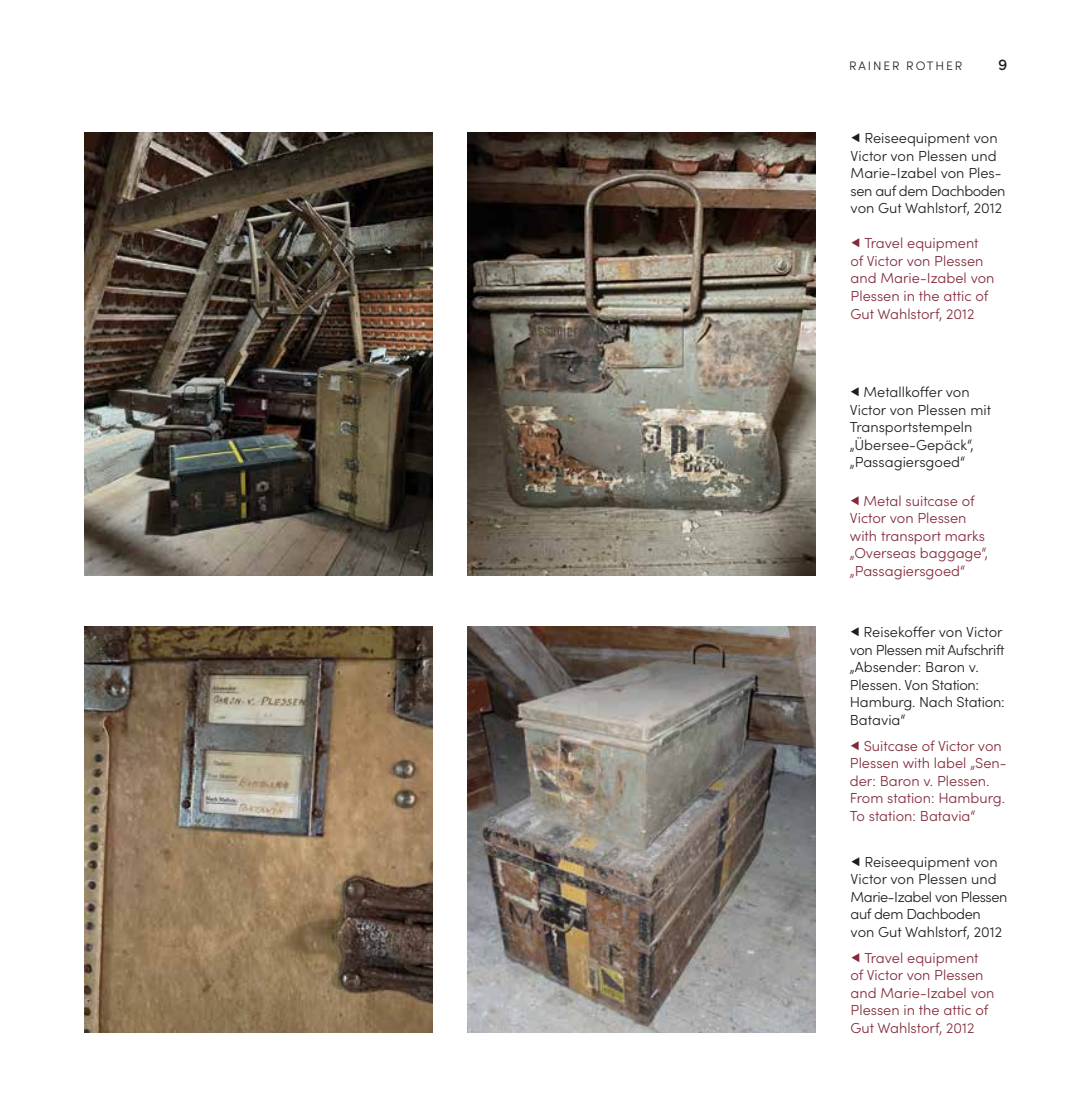
<style>
.page{position:relative;width:1067px;height:1117px;background:#fff}
.page>*{position:absolute;margin:0;border:0;box-sizing:border-box;transform-origin:0 0}
.t1{font:500 15.75px "Sofia Pro";color:#1d1d1b}
.t2{font:300 14.53px/17.5px "Sofia Pro";color:#1d1d1b}
.t3{font:300 14.53px/17.5px "Sofia Pro";color:#822a3a}
.t4{font:300 12.25px "Sofia Pro";letter-spacing:.15em;color:#1d1d1b}
.s1{font-weight:500}
</style>
<div class="page">
<img style="left:84px;top:132px;width:349px;height:443px">
<img style="left:467px;top:626px;width:349px;height:406px">
<img style="left:84px;top:626px;width:349px;height:406px">
<img style="left:467px;top:132px;width:349px;height:443px">
<p class="t4" style="left:849px;top:56px;width:114px">RAINER ROTHER</p>
<p class="t1" style="left:998px;top:53px;width:11px">9</p>
<p class="t2" style="left:850px;top:129px;width:156px"><span class="s1">◀</span> Reiseequipment von<br>Victor von Plessen und<br>Marie-Izabel von Ples&shy;sen auf dem Dachboden von Gut Wahlstorf, 2012</p>
<p class="t3" style="left:850px;top:234px;width:145px"><span class="s1">◀</span> Travel equipment of Victor von Plessen and Marie-Izabel von<br>Plessen in the attic of<br>Gut Wahlstorf, 2012</p>
<p class="t2" style="left:850px;top:382px;width:143px"><span class="s1">◀</span> Metallkoffer von<br>Victor von Plessen mit<br>Transportstempeln „Übersee-Gepäck“, „Passagiersgoed“</p>
<p class="t3" style="left:850px;top:491px;width:140px"><span class="s1">◀</span> Metal suitcase of<br>Victor von Plessen with transport marks „Overseas baggage“, „Passagiersgoed“</p>
<p class="t2" style="left:850px;top:622px;width:156px"><span class="s1">◀</span> Reisekoffer von Victor von Plessen mit Aufschrift „Absender: Baron v.<br>Plessen. Von Station:<br>Hamburg. Nach Station:<br>Batavia“</p>
<p class="t3" style="left:850px;top:736px;width:158px"><span class="s1">◀</span> Suitcase of Victor von<br>Plessen with label „Sen&shy;der: Baron v. Plessen.<br>From station: Hamburg.<br>To station: Batavia“</p>
<p class="t2" style="left:850px;top:851px;width:158px"><span class="s1">◀</span> Reiseequipment von<br>Victor von Plessen und<br>Marie-Izabel von Plessen auf dem Dachboden von Gut Wahlstorf, 2012</p>
<p class="t3" style="left:850px;top:947px;width:145px"><span class="s1">◀</span> Travel equipment of Victor von Plessen and Marie-Izabel von<br>Plessen in the attic of<br>Gut Wahlstorf, 2012</p>
</div>
